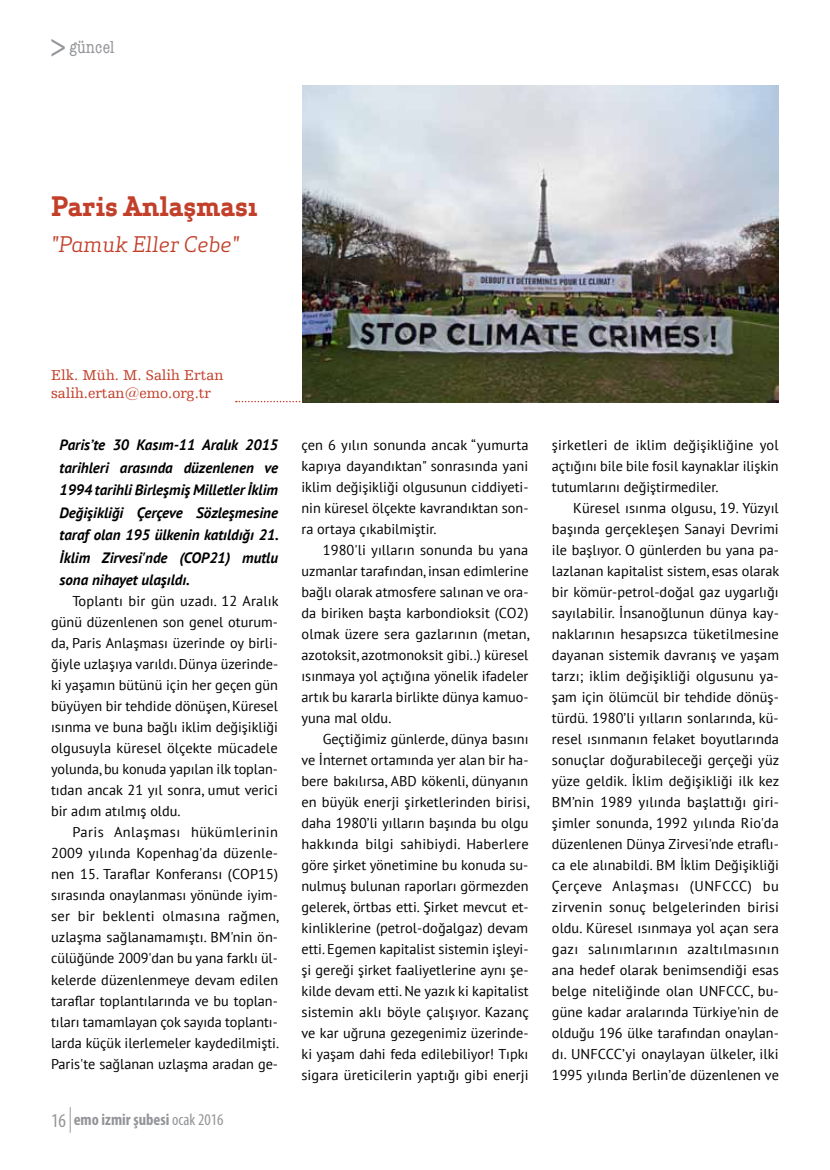
<style>
.page{position:relative;width:830px;height:1170px;background:#fff}
.page>*{position:absolute;margin:0;border:0;box-sizing:border-box;transform-origin:0 0}
.t1{font:700 26.25px "Apex Serif";color:#c23f2a}
.t2{font:italic 21px "Apex Serif";color:#c23f2a}
.t3{font:condensed 18px "American Typewriter";letter-spacing:.01em;color:#939598}
.t4{font:700 condensed 16.5px "Myriad Pro";color:#939598}
.t5{font:italic 700 15px/22.5px "PT Sans";color:#000;text-align:justify}
.t6{font:15px/18px "Humanist Slabserif 712 BT";color:#c23f2a}
.t7{font:14.25px/21px "PT Sans";color:#000;text-align:justify}
.s1{font-family:"Apex New";font-stretch:normal;font-size:33px}
.s2{font-weight:400;font-size:19.5px}
.s3{font-weight:400}
</style>
<div class="page">
<svg style="left:70px;top:1107px;width:1px;height:25px"></svg>
<svg style="left:236px;top:401px;width:67px;height:1px"></svg>
<img style="left:303px;top:85px;width:475px;height:317px">
<p class="t3" style="left:50px;top:33px;width:66px"><span class="s1">&gt;</span>güncel</p>
<h1 class="t1" style="left:51px;top:190px;width:208px">Paris Anlaşması</h1>
<h2 class="t2" style="left:51px;top:231px;width:190px">"Pamuk Eller Cebe"</h2>
<p class="t6" style="left:51px;top:365px;width:174px">Elk. Müh. M. Salih Ertan salih.ertan@emo.org.tr</p>
<p class="t5" style="left:60px;top:433px;width:221px">Paris’te 30 Kasım-11 Aralık 2015 tarihleri arasında düzenlenen ve 1994 tarihli Birleşmiş Milletler İklim Değişikliği Çerçeve Sözleşmesine taraf olan 195 ülkenin katıldığı 21.<br>İklim Zirvesi'nde (COP21) mutlu sona nihayet ulaşıldı.</p>
<p class="t7" style="left:51px;top:590px;width:229px;text-indent:21px">Toplantı bir gün uzadı. 12 Aralık günü düzenlenen son genel oturum&shy;da, Paris Anlaşması üzerinde oy birli&shy;ğiyle uzlaşıya varıldı. Dünya üzerinde&shy;ki yaşamın bütünü için her geçen gün büyüyen bir tehdide dönüşen, Küresel ısınma ve buna bağlı iklim değişikliği olgusuyla küresel ölçekte mücadele yolunda, bu konuda yapılan ilk toplan&shy;tıdan ancak 21 yıl sonra, umut verici bir adım atılmış oldu.</p>
<p class="t7" style="left:51px;top:821px;width:229px;text-indent:21px">Paris Anlaşması hükümlerinin 2009 yılında Kopenhag'da düzenle&shy;nen 15. Taraflar Konferansı (COP15) sırasında onaylanması yönünde iyim&shy;ser bir beklenti olmasına rağmen, uzlaşma sağlanamamıştı. BM'nin ön&shy;cülüğünde 2009'dan bu yana farklı ül&shy;kelerde düzenlenmeye devam edilen taraflar toplantılarında ve bu toplan&shy;tıları tamamlayan çok sayıda toplantı&shy;larda küçük ilerlemeler kaydedilmişti.<br>Paris'te sağlanan uzlaşma aradan ge-</p>
<p class="t4" style="left:51px;top:1109px;width:174px"><span class="s2">16</span> emo izmir şubesi <span class="s3">ocak 2016</span></p>
<p class="t7" style="left:301px;top:434px;width:228px">çen 6 yılın sonunda ancak “yumurta kapıya dayandıktan" sonrasında yani iklim değişikliği olgusunun ciddiyeti&shy;nin küresel ölçekte kavrandıktan son&shy;ra ortaya çıkabilmiştir.</p>
<p class="t7" style="left:301px;top:539px;width:229px;text-indent:21px">1980'li yılların sonunda bu yana uzmanlar tarafından, insan edimlerine bağlı olarak atmosfere salınan ve ora&shy;da biriken başta karbondioksit (CO2) olmak üzere sera gazlarının (metan, azotoksit, azotmonoksit gibi..) küresel ısınmaya yol açtığına yönelik ifadeler artık bu kararla birlikte dünya kamuo&shy;yuna mal oldu.</p>
<p class="t7" style="left:301px;top:728px;width:229px;text-indent:21px">Geçtiğimiz günlerde, dünya basını ve İnternet ortamında yer alan bir ha&shy;bere bakılırsa, ABD kökenli, dünyanın en büyük enerji şirketlerinden birisi, daha 1980’li yılların başında bu olgu hakkında bilgi sahibiydi. Haberlere göre şirket yönetimine bu konuda su&shy;nulmuş bulunan raporları görmezden gelerek, örtbas etti. Şirket mevcut et&shy;kinliklerine (petrol-doğalgaz) devam etti. Egemen kapitalist sistemin işleyi&shy;şi gereği şirket faaliyetlerine aynı şe&shy;kilde devam etti. Ne yazık ki kapitalist sistemin aklı böyle çalışıyor. Kazanç ve kar uğruna gezegenimiz üzerinde&shy;ki yaşam dahi feda edilebiliyor! Tıpkı sigara üreticilerin yaptığı gibi enerji</p>
<p class="t7" style="left:551px;top:434px;width:228px">şirketleri de iklim değişikliğine yol açtığını bile bile fosil kaynaklar ilişkin tutumlarını değiştirmediler.</p>
<p class="t7" style="left:551px;top:497px;width:229px;text-indent:21px">Küresel ısınma olgusu, 19. Yüzyıl başında gerçekleşen Sanayi Devrimi ile başlıyor. O günlerden bu yana pa&shy;lazlanan kapitalist sistem, esas olarak bir kömür-petrol-doğal gaz uygarlığı sayılabilir. İnsanoğlunun dünya kay&shy;naklarının hesapsızca tüketilmesine dayanan sistemik davranış ve yaşam tarzı; iklim değişikliği olgusunu ya&shy;şam için ölümcül bir tehdide dönüş&shy;türdü. 1980’li yılların sonlarında, kü&shy;resel ısınmanın felaket boyutlarında sonuçlar doğurabileceği gerçeği yüz yüze geldik. İklim değişikliği ilk kez BM’nin 1989 yılında başlattığı giri&shy;şimler sonunda, 1992 yılında Rio'da düzenlenen Dünya Zirvesi'nde etraflı&shy;ca ele alınabildi. BM İklim Değişikliği Çerçeve Anlaşması (UNFCCC) bu zirvenin sonuç belgelerinden birisi oldu. Küresel ısınmaya yol açan sera gazı salınımlarının azaltılmasının ana hedef olarak benimsendiği esas belge niteliğinde olan UNFCCC, bu&shy;güne kadar aralarında Türkiye'nin de olduğu 196 ülke tarafından onaylan&shy;dı. UNFCCC’yi onaylayan ülkeler, ilki 1995 yılında Berlin’de düzenlenen ve</p>
</div>
